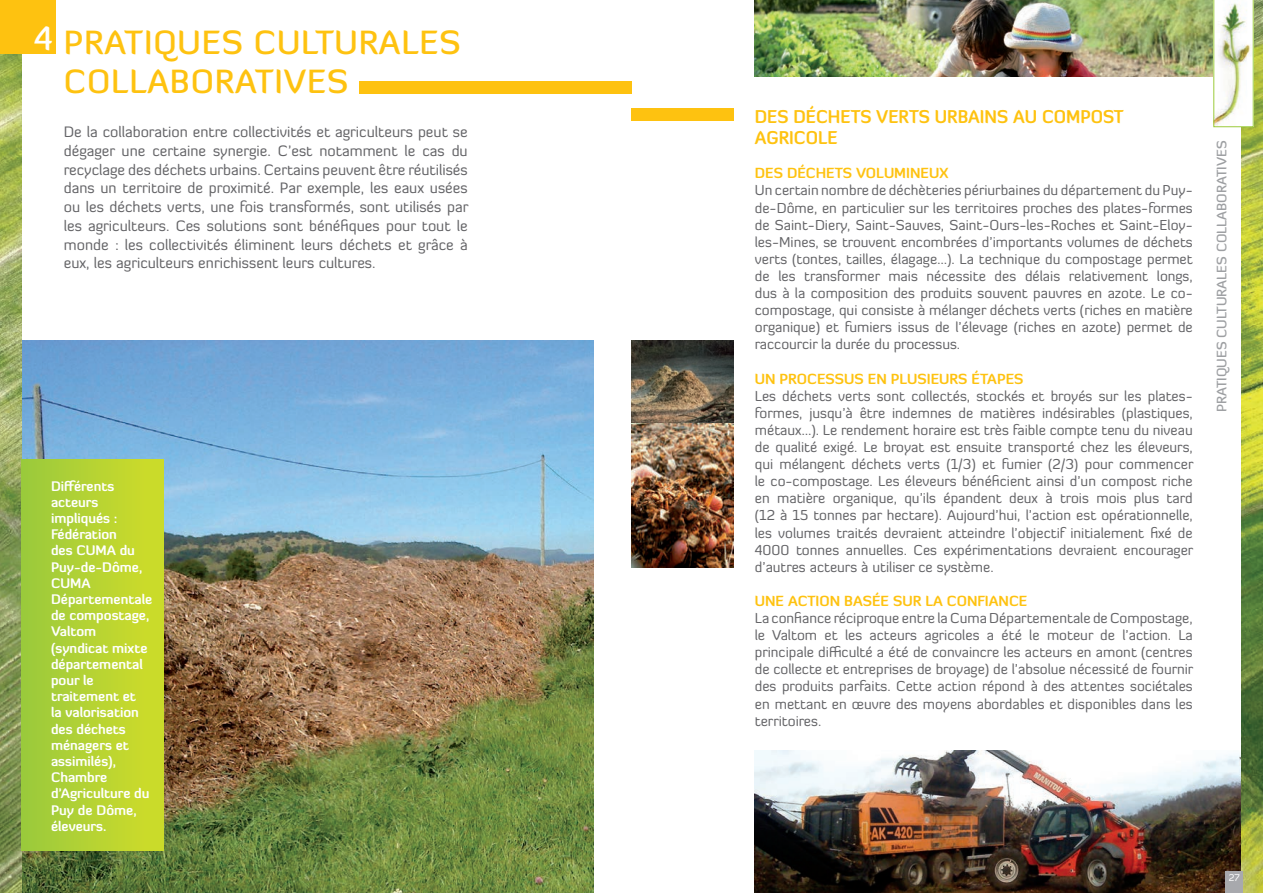
<style>
.page{position:relative;width:1263px;height:893px;background:#fff}
.page>*{position:absolute;margin:0;border:0;box-sizing:border-box;transform-origin:0 0}
.t1{font:500 33px "Diavlo";letter-spacing:.025em;color:#fec210}
.t2{font:500 33px "Diavlo";color:#fff}
.t3{font:700 18px/21.6px "Diavlo";color:#fec210;scale:.95 1}
.t4{font:15px/18.8px "Diavlo";color:#636366;text-align:justify}
.t5{font:14.25px/17.1px "Diavlo";color:#636366;text-align:justify}
.t6{font:700 14.25px "Diavlo";color:#fec210}
.t7{font:700 13.5px/16.2px "Diavlo";color:#fff}
.t8{font:500 13.5px "Diavlo";color:#9d9fa2}
.t9{font:9.75px "Diavlo";color:#fff}
</style>
<div class="page">
<img style="left:755px;top:751px;width:487px;height:142px">
<img style="left:21px;top:340px;width:572px;height:553px">
<img style="left:1242px;top:0;width:21px;height:893px">
<div style="left:358px;top:81px;width:273px;height:12px;background:#fec210"></div>
<img style="left:755px;top:0;width:458px;height:77px">
<div style="left:631px;top:108px;width:103px;height:13px;background:#fec210"></div>
<img style="left:631px;top:340px;width:102px;height:83px">
<img style="left:0;top:54px;width:21px;height:839px">
<div style="left:0;top:0;width:55px;height:54px;background:#fec210"></div>
<img style="left:1213px;top:0;width:40px;height:127px">
<div style="left:21px;top:459px;width:143px;height:392px;background:linear-gradient(to right,#9aca3d,#d0dd29)"></div>
<img style="left:631px;top:423px;width:102px;height:144px">
<div style="left:1225px;top:872px;width:17px;height:21px;background:#a8a9ad"></div>
<h1 class="t2" style="left:34px;top:17px;width:20px">4</h1>
<h1 class="t1" style="left:64px;top:21px;width:212px">PRATIQUES CULTU</h1>
<h1 class="t1" style="left:359px;top:21px;width:104px">RALES</h1>
<h1 class="t1" style="left:64px;top:61px;width:286px">COLLABORATIVES</h1>
<p class="t4" style="left:64px;top:122px;width:406px">De la collaboration entre collectivités et agriculteurs peut se dégager une certaine synergie. C’est notamment le cas du recyclage des déchets urbains. Certains peuvent être réutilisés dans un territoire de proximité. Par exemple, les eaux usées ou les déchets verts, une fois transformés, sont utilisés par les agriculteurs. Ces solutions sont bénéfiques pour tout le monde : les collectivités éliminent leurs déchets et grâce à eux, les agriculteurs enrichissent leurs cultures.</p>
<p class="t7" style="left:51px;top:477px;width:68px">Différents acteurs impliqués :<br>Fédération des CUMA</p>
<p class="t7" style="left:51px;top:542px;width:103px;text-indent:69px">du<br>Puy-de-Dôme,<br>CUMA<br>Départementale de compostage,<br>Valtom (syndicat mixte départemental pour le traitement et<br>la valorisation des déchets ménagers et assimilés),<br>Chambre d’Agriculture du<br>Puy de Dôme, éleveurs.</p>
<p class="t3" style="left:755px;top:105px;width:390px">Des déchets verts urbains au compost agricole</p>
<p class="t6" style="left:755px;top:164px;width:195px">Des déchets volumin eux</p>
<p class="t5" style="left:755px;top:182px;width:440px">Un certain nombre de déchèteries périurbaines du département du Puy&shy;de-Dôme, en particulier sur les territoires proches des plates-formes de Saint-Diery, Saint-Sauves, Saint-Ours-les-Roches et Saint-Eloy&shy;les-Mines, se trouvent encombrées d’importants volumes de déchets verts (tontes, tailles, élagage…). La technique du compostage permet de les transformer mais nécessite des délais relativement longs, dus à la composition des produits souvent pauvres en azote. Le co&shy;compostage, qui consiste à mélanger déchets verts (riches en matière organique) et fumiers issus de l’élevage (riches en azote) permet de raccourcir la durée du processus.</p>
<p class="t6" style="left:755px;top:369px;width:268px">Un processus en plusieurs étapes</p>
<p class="t5" style="left:755px;top:387px;width:440px">Les déchets verts sont collectés, stockés et broyés sur les plates&shy;formes, jusqu’à être indemnes de matières indésirables (plastiques, métaux…). Le rendement horaire est très faible compte tenu du niveau de qualité exigé. Le broyat est ensuite transporté chez les éleveurs, qui mélangent déchets verts (1/3) et fumier (2/3) pour commencer le co-compostage. Les éleveurs bénéficient ainsi d’un compost riche en matière organique, qu’ils épandent deux à trois mois plus tard (12 à 15 tonnes par hectare). Aujourd’hui, l’action est opérationnelle, les volumes traités devraient atteindre l’objectif initialement fixé de 4000 tonnes annuelles. Ces expérimentations devraient encourager d’autres acteurs à utiliser ce système.</p>
<p class="t6" style="left:755px;top:592px;width:274px">Un e action basée sur la confian ce</p>
<p class="t5" style="left:755px;top:609px;width:440px">La confiance réciproque entre la Cuma Départementale de Compostage, le Valtom et les acteurs agricoles a été le moteur de l’action. La principale difficulté a été de convaincre les acteurs en amont (centres de collecte et entreprises de broyage) de l’absolue nécessité de fournir des produits parfaits. Cette action répond à des attentes sociétales en mettant en œuvre des moyens abordables et disponibles dans les territoires.</p>
<p class="t8" style="left:1213px;top:412px;width:273px;rotate:-90deg">PRATIQUES CULTURALES COLLABORATIVES</p>
<p class="t9" style="left:1229px;top:871px;width:12px">27</p>
</div>
